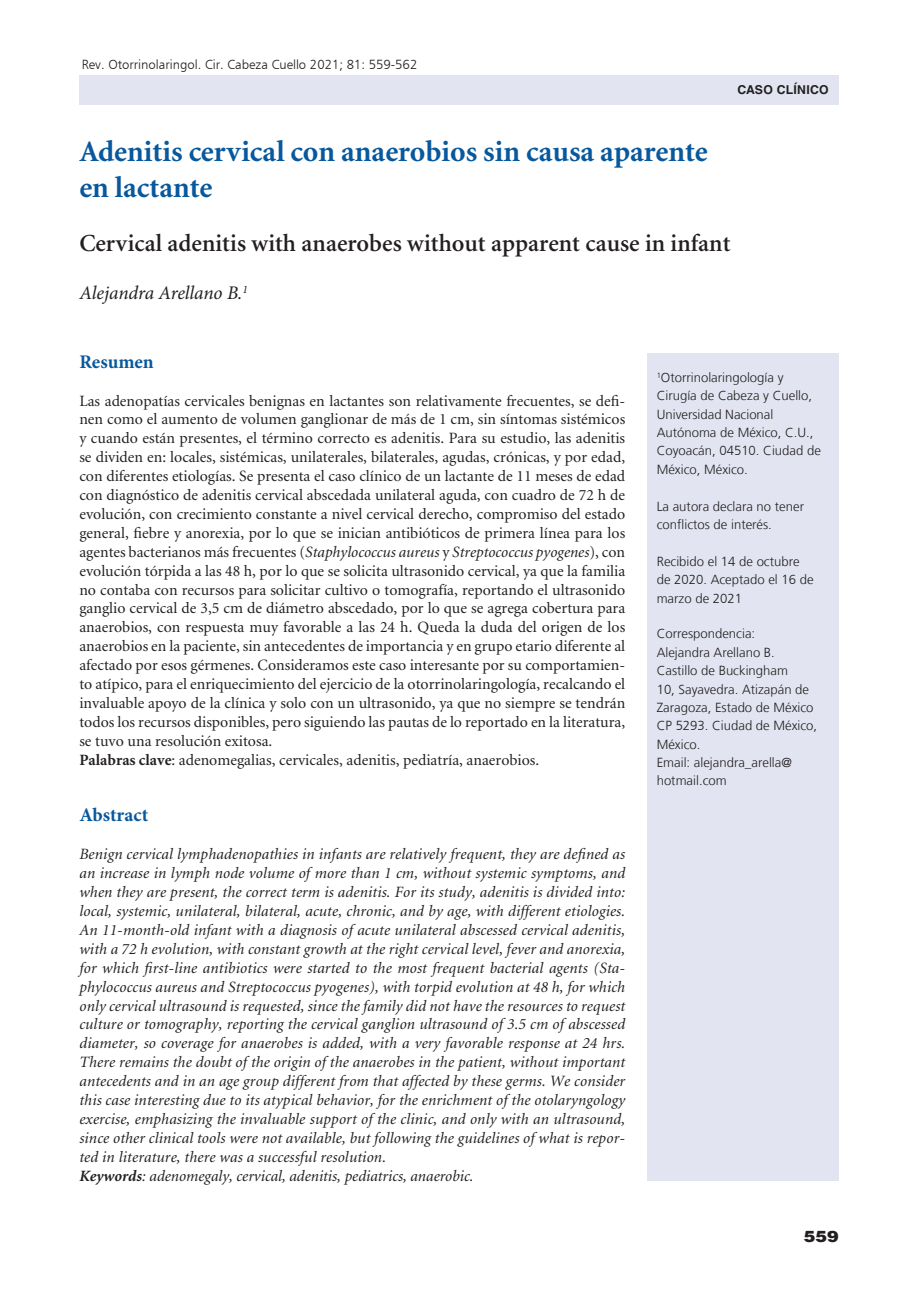
<style>
.page{position:relative;width:918px;height:1315px;background:#fff}
.page>*{position:absolute;margin:0;border:0;box-sizing:border-box;transform-origin:0 0}
._2-titulo{font:700 29.75px/35.7px "Minion";color:#07589d}
._2-titulo_ingles{font:600 24.5px "Minion";color:#231f20}
._3-autor{font:italic 19.25px "Minion Pro";letter-spacing:-.015em;color:#231f20}
._5-subtitulo{font:700 19.25px "Minion Pro";color:#07589d}
._4-resumen{font:15.75px/18.9px "Minion";color:#231f20;text-align:justify}
._4-resumen-2{font:italic 15.75px/18.9px "Minion";color:#231f20;text-align:justify}
.t1{font:900 15.75px "Helvetica LT Std";color:#231f20;scale:1.1 1}
._3-datos_autores-doi{font:300 13.12px/18.4px "Frutiger LT";color:#231f20}
.t2{font:13.12px "Humanist 777 BT Light B";color:#231f20}
.t3{font:700 12.25px "Helvetica LT Std";color:#231f20}
.s1{font-style:italic}
.s2{font-weight:700}
</style>
<div class="page">
<div style="left:79px;top:75px;width:759px;height:30px;background:#e2e5f1"></div>
<div style="left:647px;top:354px;width:191px;height:827px;background:#e2e5f1"></div>
<p class="t2" style="left:82px;top:56px;width:337px">Rev. Otorrinolaringol. Cir. Cabeza Cuello 2021; 81: 559-562</p>
<p class="t3" style="left:737px;top:82px;width:19px">Caso</p>
<p class="t3" style="left:777px;top:82px;width:17px">Clínico</p>
<h1 class="_2-titulo" style="left:79px;top:135px;width:630px">Adenitis cervical con anaerobios sin causa aparente en lactante</h1>
<p class="_2-titulo_ingles" style="left:79px;top:231px;width:653px">Cervical adenitis with anaerobes without apparent cause in infant</p>
<p class="_3-autor" style="left:79px;top:280px;width:170px">Alejandra Arellano B.<sup>1</sup></p>
<p class="_5-subtitulo" style="left:79px;top:348px;width:76px">Resumen</p>
<p class="_4-resumen" style="left:79px;top:392px;width:547px">Las adenopatías cervicales benignas en lactantes son relativamente frecuentes, se defi&shy;nen como el aumento de volumen ganglionar de más de 1 cm, sin síntomas sistémicos y cuando están presentes, el término correcto es adenitis. Para su estudio, las adenitis se dividen en: locales, sistémicas, unilaterales, bilaterales, agudas, crónicas, y por edad, con diferentes etiologías. Se presenta el caso clínico de un lactante de 11 meses de edad con diagnóstico de adenitis cervical abscedada unilateral aguda, con cuadro de 72 h de evolución, con crecimiento constante a nivel cervical derecho, compromiso del estado general, fiebre y anorexia, por lo que se inician antibióticos de primera línea para los agentes bacterianos más frecuentes (<span class="s1">Staphylococcus aureus</span> y <span class="s1">Streptococcus pyogenes</span>), con evolución tórpida a las 48 h, por lo que se solicita ultrasonido cervical, ya que la familia no contaba con recursos para solicitar cultivo o tomografía, reportando el ultrasonido ganglio cervical de 3,5 cm de diámetro abscedado, por lo que se agrega cobertura para anaerobios, con respuesta muy favorable a las 24 h. Queda la duda del origen de los anaerobios en la paciente, sin antecedentes de importancia y en grupo etario diferente al afectado por esos gérmenes. Consideramos este caso interesante por su comportamien&shy;to atípico, para el enriquecimiento del ejercicio de la otorrinolaringología, recalcando el invaluable apoyo de la clínica y solo con un ultrasonido, ya que no siempre se tendrán todos los recursos disponibles, pero siguiendo las pautas de lo reportado en la literatura, se tuvo una resolución exitosa.</p>
<p class="_4-resumen" style="left:79px;top:751px;width:461px"><span class="s2">Palabras clave</span>: adenomegalias, cervicales, adenitis, pediatría, anaerobios.</p>
<p class="_5-subtitulo" style="left:79px;top:801px;width:70px">Abstract</p>
<p class="_4-resumen-2" style="left:79px;top:845px;width:547px">Benign cervical lymphadenopathies in infants are relatively frequent, they are defined as an increase in lymph node volume of more than 1 cm, without systemic symptoms, and when they are present, the correct term is adenitis. For its study, adenitis is divided into: local, systemic, unilateral, bilateral, acute, chronic, and by age, with different etiologies.<br>An 11-month-old infant with a diagnosis of acute unilateral abscessed cervical adenitis, with a 72 h evolution, with constant growth at the right cervical level, fever and anorexia, for which first-line antibiotics were started to the most frequent bacterial agents (Sta&shy;phylococcus aureus and Streptococcus pyogenes), with torpid evolution at 48 h, for which only cervical ultrasound is requested, since the family did not have the resources to request culture or tomography, reporting the cervical ganglion ultrasound of 3.5 cm of abscessed diameter, so coverage for anaerobes is added, with a very favorable response at 24 hrs.<br>There remains the doubt of the origin of the anaerobes in the patient, without important antecedents and in an age group different from that affected by these germs. We consider this case interesting due to its atypical behavior, for the enrichment of the otolaryngology exercise, emphasizing the invaluable support of the clinic, and only with an ultrasound, since other clinical tools were not available, but following the guidelines of what is repor&shy;ted in literature, there was a successful resolution.</p>
<p class="_4-resumen-2" style="left:79px;top:1166px;width:396px"><span class="s2">Keywords</span>: adenomegaly, cervical, adenitis, pediatrics, anaerobic.</p>
<p class="_3-datos_autores-doi" style="left:657px;top:368px;width:166px"><sup>1</sup>Otorrinolaringología y<br>Cirugía de Cabeza y Cuello,<br>Universidad Nacional<br>Autónoma de México, C.U.,<br>Coyoacán, 04510. Ciudad de<br>México, México.</p>
<p class="_3-datos_autores-doi" style="left:657px;top:497px;width:149px">La autora declara no tener conflictos de interés.</p>
<p class="_3-datos_autores-doi" style="left:657px;top:552px;width:158px">Recibido el 14 de octubre de 2020. Aceptado el 16 de marzo de 2021</p>
<p class="_3-datos_autores-doi" style="left:657px;top:625px;width:100px">Correspondencia:</p>
<p class="_3-datos_autores-doi" style="left:657px;top:643px;width:120px">Alejandra Arellano B.</p>
<p class="_3-datos_autores-doi" style="left:657px;top:661px;width:158px">Castillo de Buckingham<br>10, Sayavedra. Atizapán de<br>Zaragoza, Estado de México</p>
<p class="_3-datos_autores-doi" style="left:657px;top:717px;width:162px">CP 5293. Ciudad de México,<br>México.</p>
<p class="_3-datos_autores-doi" style="left:657px;top:753px;width:137px">Email: alejandra_arella@ hotmail.com</p>
<p class="t1" style="left:804px;top:1226px;width:33px">559</p>
</div>
